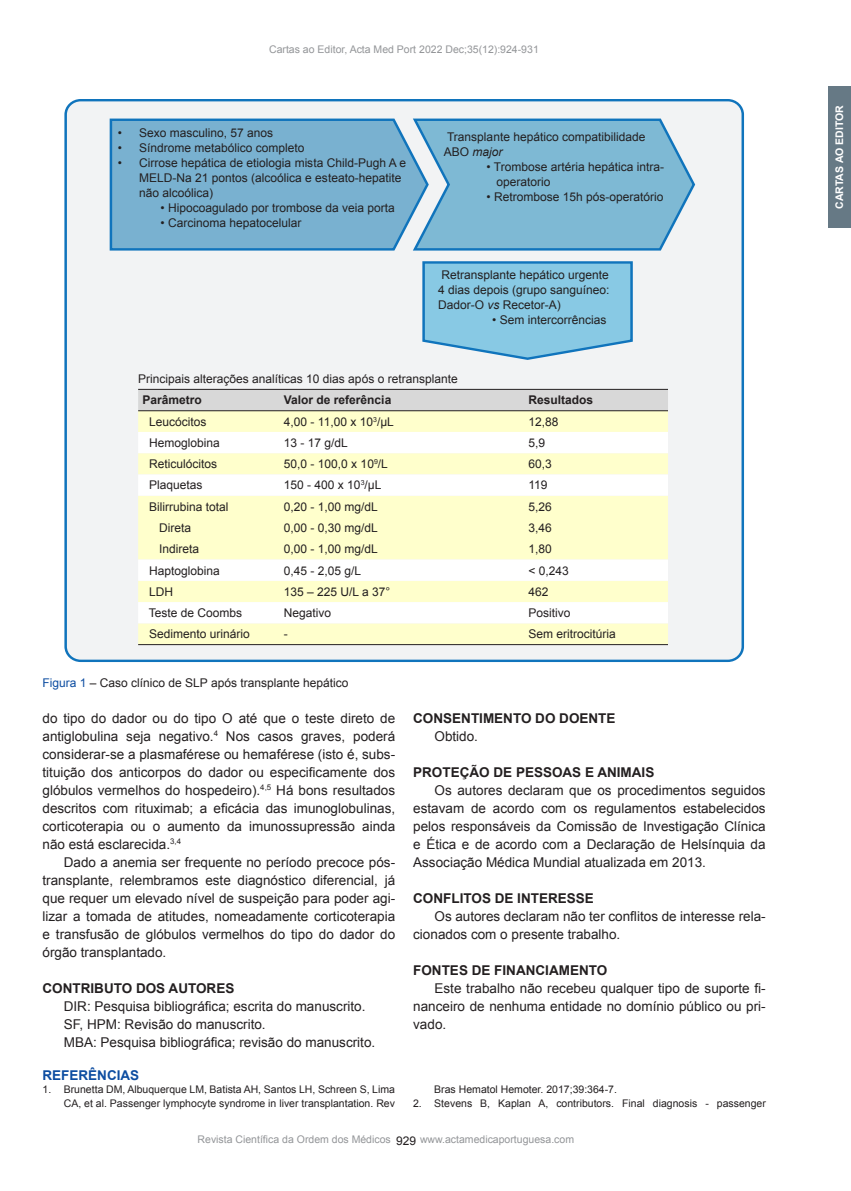
<style>
.page{position:relative;width:851px;height:1191px;background:#fff}
.page>*{position:absolute;margin:0;border:0;box-sizing:border-box;transform-origin:0 0}
.Normal_wrd_47{font:13.5px/18px "Arial";color:#231f20;text-align:justify}
.Normal_wrd_47-2{font:700 13.5px "Arial";color:#231f20}
.Normal_wrd_196{font:700 13.5px "Arial";color:#231f20}
.Normal_wrd_47-3{font:700 13.5px "Arial";color:#0d4da1}
.Normal_wrd_196-2{font:13.5px "Arial";color:#231f20}
.Normal_wrd_48{font:12px/15px "Arial";color:#231f20}
.Normal_wrd_48-2{font:700 12px "Arial";color:#231f20}
.Pa9{font:700 12px "Arial";color:#231f20}
.Normal_wrd_48-3{font:italic 12px "Arial";color:#231f20}
.Normal_wrd_47-4{font:10.5px/13.5px "Arial";color:#231f20;text-align:right}
.SUBTITULO{font:10.5px "Arial";color:#939598}
.Parágrafo_da_Lista_w{font:10.5px "Arial";color:#231f20}
.t1{font:700 10.5px "Arial";color:#fff}
.s1{font-style:normal}
.s2{font-style:italic}
.s3{color:#0d4da1}
</style>
<div class="page">
<div style="left:828px;top:86px;width:23px;height:142px;background:#667985"></div>
<div style="left:66px;top:100px;width:677px;height:561px;background:#f2f3f4;border-radius:15px"></div>
<svg style="left:422px;top:261px;width:211px;height:99px;background:#8ac7e2"></svg>
<svg style="left:430px;top:118px;width:266px;height:133px;background:#83bad5"></svg>
<svg style="left:109px;top:118px;width:321px;height:133px;background:#79b1d0"></svg>
<div style="left:138px;top:390px;width:530px;height:20px;background:#d8d8d8"></div>
<div style="left:138px;top:411px;width:530px;height:233px;background:#ffc"></div>
<svg style="left:138px;top:432px;width:530px;height:191px;fill:#ffc"></svg>
<hr style="left:138px;top:389px;width:530px;height:1px;background:#231f20">
<hr style="left:138px;top:410px;width:530px;height:1px;background:#231f20">
<hr style="left:138px;top:644px;width:530px;height:1px;background:#231f20">
<p class="SUBTITULO" style="left:269px;top:42px;width:271px">Cartas ao Editor, Acta Med Port 2022 Dec;35(12):924-931</p>
<p class="Normal_wrd_48" style="left:118px;top:125px;width:157px">• Sexo masculino, 57 anos</p>
<p class="Normal_wrd_48" style="left:118px;top:140px;width:188px">• Síndrome metabólico completo</p>
<p class="Normal_wrd_48" style="left:139px;top:155px;width:268px;text-indent:-21px">• Cirrose hepática de etiologia mista Child-Pugh A e<br>MELD-Na 21 pontos (alcoólica e esteato-hepatite não alcoólica)</p>
<p class="Normal_wrd_48" style="left:160px;top:200px;width:236px">• Hipocoagulado por trombose da veia porta</p>
<p class="Normal_wrd_48" style="left:160px;top:215px;width:142px">• Carcinoma hepatocelular</p>
<p class="Normal_wrd_48" style="left:447px;top:130px;width:200px">Transplante hepático compatibilidade</p>
<p class="Normal_wrd_48-3" style="left:444px;top:144px;width:60px"><span class="s1">ABO</span> major</p>
<p class="Normal_wrd_48" style="left:496px;top:160px;width:169px;text-indent:-10px">• Trombose artéria hepática intra&shy;operatorio</p>
<p class="Normal_wrd_48" style="left:486px;top:190px;width:178px">• Retrombose 15h pós-operatório</p>
<p class="Normal_wrd_48" style="left:438px;top:267px;width:173px;text-align:justify">Retransplante hepático urgente 4 dias depois (grupo sanguíneo:<br>Dador-O <span class="s2">vs</span> Recetor-A)</p>
<p class="Normal_wrd_48" style="left:492px;top:312px;width:116px">• Sem intercorrências</p>
<p class="Normal_wrd_48" style="left:138px;top:371px;width:321px">Principais alterações analíticas 10 dias após o retransplante</p>
<p class="Normal_wrd_48-2" style="left:142px;top:392px;width:61px">Parâmetro</p>
<p class="Normal_wrd_48-2" style="left:284px;top:392px;width:109px">Valor de referência</p>
<p class="Pa9" style="left:528px;top:392px;width:66px">Resultados</p>
<p class="Normal_wrd_48" style="left:149px;top:414px;width:59px">Leucócitos</p>
<p class="Normal_wrd_48" style="left:284px;top:414px;width:111px">4,00 - 11,00 x 10<sup>3</sup>/µL</p>
<p class="Normal_wrd_48" style="left:528px;top:414px;width:32px">12,88</p>
<p class="Normal_wrd_48" style="left:149px;top:435px;width:72px">Hemoglobina</p>
<p class="Normal_wrd_48" style="left:284px;top:435px;width:66px">13 - 17 g/dL</p>
<p class="Normal_wrd_48" style="left:528px;top:435px;width:18px">5,9</p>
<p class="Normal_wrd_48" style="left:149px;top:456px;width:70px">Reticulócitos</p>
<p class="Normal_wrd_48" style="left:284px;top:456px;width:105px">50,0 - 100,0 x 10<sup>9</sup>/L</p>
<p class="Normal_wrd_48" style="left:528px;top:456px;width:25px">60,3</p>
<p class="Normal_wrd_48" style="left:149px;top:478px;width:55px">Plaquetas</p>
<p class="Normal_wrd_48" style="left:284px;top:478px;width:99px">150 - 400 x 10<sup>3</sup>/µL</p>
<p class="Normal_wrd_48" style="left:528px;top:478px;width:21px">119</p>
<p class="Normal_wrd_48" style="left:149px;top:499px;width:81px">Bilirrubina total</p>
<p class="Normal_wrd_48" style="left:284px;top:499px;width:96px">0,20 - 1,00 mg/dL</p>
<p class="Normal_wrd_48" style="left:528px;top:499px;width:25px">5,26</p>
<p class="Normal_wrd_48" style="left:159px;top:520px;width:34px">Direta</p>
<p class="Normal_wrd_48" style="left:284px;top:520px;width:96px">0,00 - 0,30 mg/dL</p>
<p class="Normal_wrd_48" style="left:528px;top:520px;width:25px">3,46</p>
<p class="Normal_wrd_48" style="left:159px;top:541px;width:42px">Indireta</p>
<p class="Normal_wrd_48" style="left:284px;top:541px;width:96px">0,00 - 1,00 mg/dL</p>
<p class="Normal_wrd_48" style="left:528px;top:541px;width:25px">1,80</p>
<p class="Normal_wrd_48" style="left:149px;top:563px;width:72px">Haptoglobina</p>
<p class="Normal_wrd_48" style="left:284px;top:563px;width:79px">0,45 - 2,05 g/L</p>
<p class="Normal_wrd_48" style="left:528px;top:563px;width:42px">&lt; 0,243</p>
<p class="Normal_wrd_48" style="left:149px;top:584px;width:25px">LDH</p>
<p class="Normal_wrd_48" style="left:284px;top:584px;width:108px">135 – 225 U/L a 37°</p>
<p class="Normal_wrd_48" style="left:528px;top:584px;width:22px">462</p>
<p class="Normal_wrd_48" style="left:149px;top:605px;width:95px">Teste de Coombs</p>
<p class="Normal_wrd_48" style="left:284px;top:605px;width:49px">Negativo</p>
<p class="Normal_wrd_48" style="left:528px;top:605px;width:44px">Positivo</p>
<p class="Normal_wrd_48" style="left:149px;top:626px;width:102px">Sedimento urinário</p>
<p class="Normal_wrd_48" style="left:284px;top:626px;width:5px">-</p>
<p class="Normal_wrd_48" style="left:528px;top:626px;width:89px">Sem eritrocitúria</p>
<p class="Normal_wrd_48" style="left:42px;top:675px;width:307px"><span class="s3">Figura 1</span> – Caso clínico de SLP após transplante hepático</p>
<p class="Normal_wrd_47" style="left:43px;top:709px;width:354px">do tipo do dador ou do tipo O até que o teste direto de antiglobulina seja negativo.<sup>4</sup> Nos casos graves, poderá considerar-se a plasmaférese ou hemaférese (isto é, subs&shy;tituição dos anticorpos do dador ou especificamente dos glóbulos vermelhos do hospedeiro).<sup>4,5</sup> Há bons resultados descritos com rituximab; a eficácia das imunoglobulinas, corticoterapia ou o aumento da imunossupressão ainda não está esclarecida.<sup>3,4</sup></p>
<p class="Normal_wrd_47" style="left:43px;top:853px;width:354px;text-indent:21px">Dado a anemia ser frequente no período precoce pós&shy;transplante, relembramos este diagnóstico diferencial, já que requer um elevado nível de suspeição para poder agi&shy;lizar a tomada de atitudes, nomeadamente corticoterapia e transfusão de glóbulos vermelhos do tipo do dador do órgão transplantado.</p>
<p class="Normal_wrd_47-2" style="left:43px;top:978px;width:193px">CONTRIBUTO DOS AUTORES</p>
<p class="Normal_wrd_47" style="left:64px;top:997px;width:303px">DIR: Pesquisa bibliográfica; escrita do manuscrito.</p>
<p class="Normal_wrd_47" style="left:64px;top:1015px;width:203px">SF, HPM: Revisão do manuscrito.</p>
<p class="Normal_wrd_47" style="left:64px;top:1033px;width:313px">MBA: Pesquisa bibliográfica; revisão do manuscrito.</p>
<p class="Normal_wrd_196" style="left:413px;top:708px;width:204px">CONSENTIMENTO DO DOENTE</p>
<p class="Normal_wrd_196-2" style="left:434px;top:726px;width:45px">Obtido.</p>
<p class="Normal_wrd_47-2" style="left:413px;top:762px;width:243px">PROTEÇÃO DE PESSOAS E ANIMAIS</p>
<p class="Normal_wrd_47" style="left:413px;top:781px;width:354px;text-indent:21px">Os autores declaram que os procedimentos seguidos estavam de acordo com os regulamentos estabelecidos pelos responsáveis da Comissão de Investigação Clínica e Ética e de acordo com a Declaração de Helsínquia da Associação Médica Mundial atualizada em 2013.</p>
<p class="Normal_wrd_47-2" style="left:413px;top:888px;width:182px">CONFLITOS DE INTERESSE</p>
<p class="Normal_wrd_47" style="left:413px;top:907px;width:354px;text-indent:21px">Os autores declaram não ter conflitos de interesse rela&shy;cionados com o presente trabalho.</p>
<p class="Normal_wrd_47-2" style="left:413px;top:960px;width:196px">FONTES DE FINANCIAMENTO</p>
<p class="Normal_wrd_47" style="left:413px;top:979px;width:354px;text-indent:21px">Este trabalho não recebeu qualquer tipo de suporte fi&shy;nanceiro de nenhuma entidade no domínio público ou pri&shy;vado.</p>
<p class="Normal_wrd_47-3" style="left:43px;top:1065px;width:98px">REFERÊNCIAS</p>
<p class="Normal_wrd_47-4" style="left:43px;top:1083px;width:354px">1. Brunetta DM, Albuquerque LM, Batista AH, Santos LH, Schreen S, Lima<br>CA, et al. Passenger lymphocyte syndrome in liver transplantation. Rev</p>
<p class="Normal_wrd_47-4" style="left:434px;top:1083px;width:184px">Bras Hematol Hemoter. 2017;39:364-7.</p>
<p class="Parágrafo_da_Lista_w" style="left:413px;top:1096px;width:354px">2. Stevens B, Kaplan A, contributors. Final diagnosis - passenger</p>
<p class="SUBTITULO" style="left:198px;top:1132px;width:195px">Revista Científica da Ordem dos Médicos</p>
<p class="SUBTITULO" style="left:420px;top:1132px;width:156px">www.actamedicaportuguesa.com</p>
<p class="Normal_wrd_48" style="left:396px;top:1133px;width:22px">929</p>
<p class="t1" style="left:832px;top:209px;width:105px;rotate:-90deg">CARTAS AO EDITOR</p>
</div>
